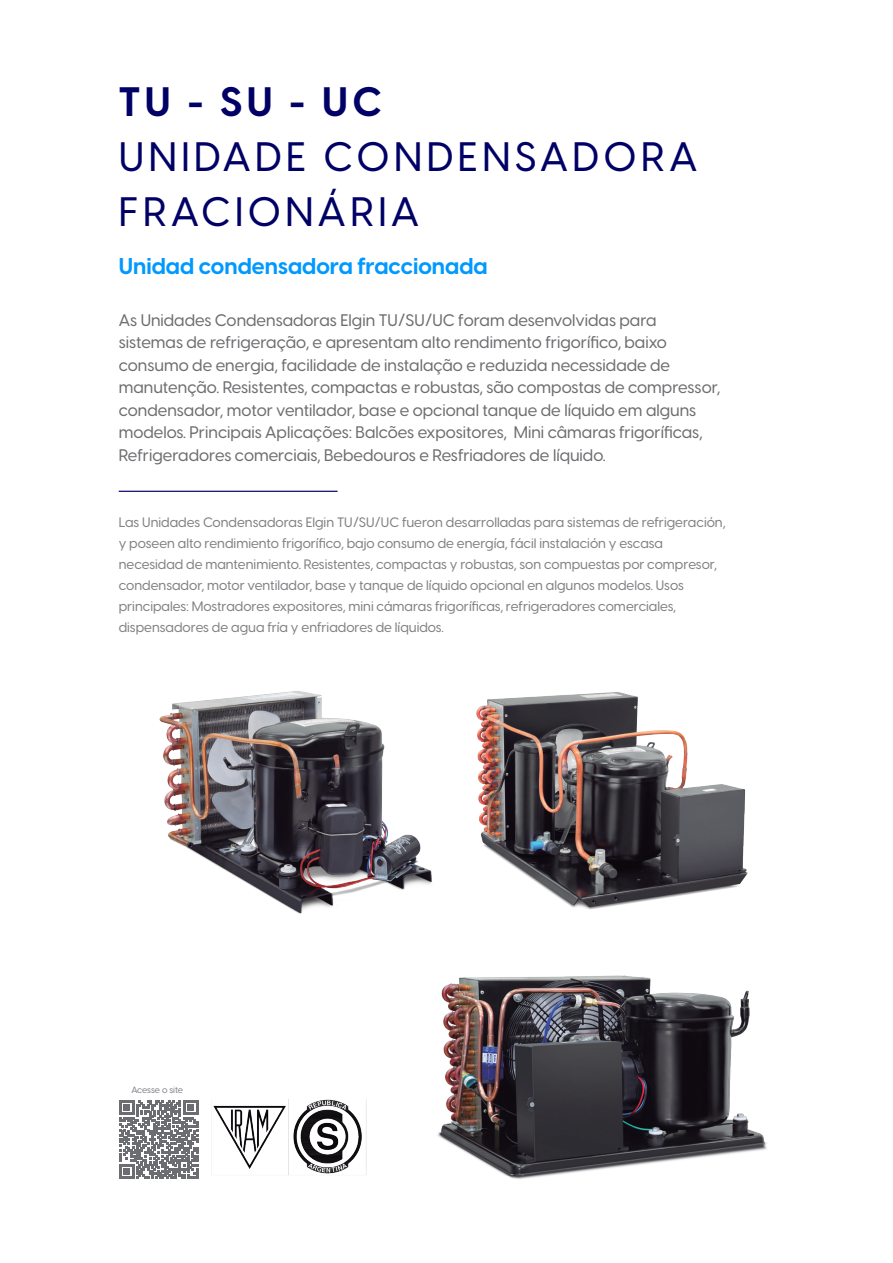
<style>
.page{position:relative;width:893px;height:1263px;background:#fff}
.page>*{position:absolute;margin:0;border:0;box-sizing:border-box;transform-origin:0 0}
.t1{font:500 40.5px/54.9px "Visby CF";letter-spacing:.11em;color:#006}
.t2{font:700 40.5px "Visby CF";color:#006}
.t3{font:700 22.5px "Visby CF";color:#09f}
.t4{font:500 16.5px/22.5px "Visby CF";color:#6d6e71}
.t5{font:500 13.5px/21px "Visby CF";color:#808285}
.t6{font:500 9px "Visby CF";letter-spacing:-.005em;color:#808285}
</style>
<div class="page">
<svg style="left:119px;top:1100px;width:79px;height:79px"></svg>
<img style="left:213px;top:1100px;width:154px;height:75px">
<img style="left:437px;top:975px;width:330px;height:204px">
<img style="left:476px;top:692px;width:272px;height:218px">
<img style="left:159px;top:691px;width:273px;height:223px">
<hr style="left:119px;top:491px;width:219px;height:1px;background:#006">
<p class="t2" style="left:119px;top:76px;width:264px">TU - SU - UC</p>
<p class="t1" style="left:119px;top:130px;width:580px">UNIDADE CONDENSADORA<br>FRACIONÁRIA</p>
<p class="t3" style="left:119px;top:252px;width:370px">Unidad condensadora fraccionada</p>
<p class="t4" style="left:119px;top:309px;width:603px">As Unidades Condensadoras Elgin TU/SU/UC foram desenvolvidas para sistemas de refrigeração, e apresentam alto rendimento frigorífico, baixo consumo de energia, facilidade de instalação e reduzida necessidade de manutenção. Resistentes, compactas e robustas, são compostas de compressor, condensador, motor ventilador, base e opcional tanque de líquido em alguns modelos. Principais Aplicações: Balcões expositores, Mini câmaras frigoríficas, Refrigeradores comerciais, Bebedouros e Resfriadores de líquido.</p>
<p class="t5" style="left:119px;top:511px;width:608px">Las Unidades Condensadoras Elgin TU/SU/UC fueron desarrolladas para sistemas de refrigeración, y poseen alto rendimiento frigorífico, bajo consumo de energía, fácil instalación y escasa necesidad de mantenimiento. Resistentes, compactas y robustas, son compuestas por compresor, condensador, motor ventilador, base y tanque de líquido opcional en algunos modelos. Usos principales: Mostradores expositores, mini cámaras frigoríficas, refrigeradores comerciales, dispensadores de agua fría y enfriadores de líquidos.</p>
<p class="t6" style="left:131px;top:1084px;width:53px">Acesse o site</p>
</div>
